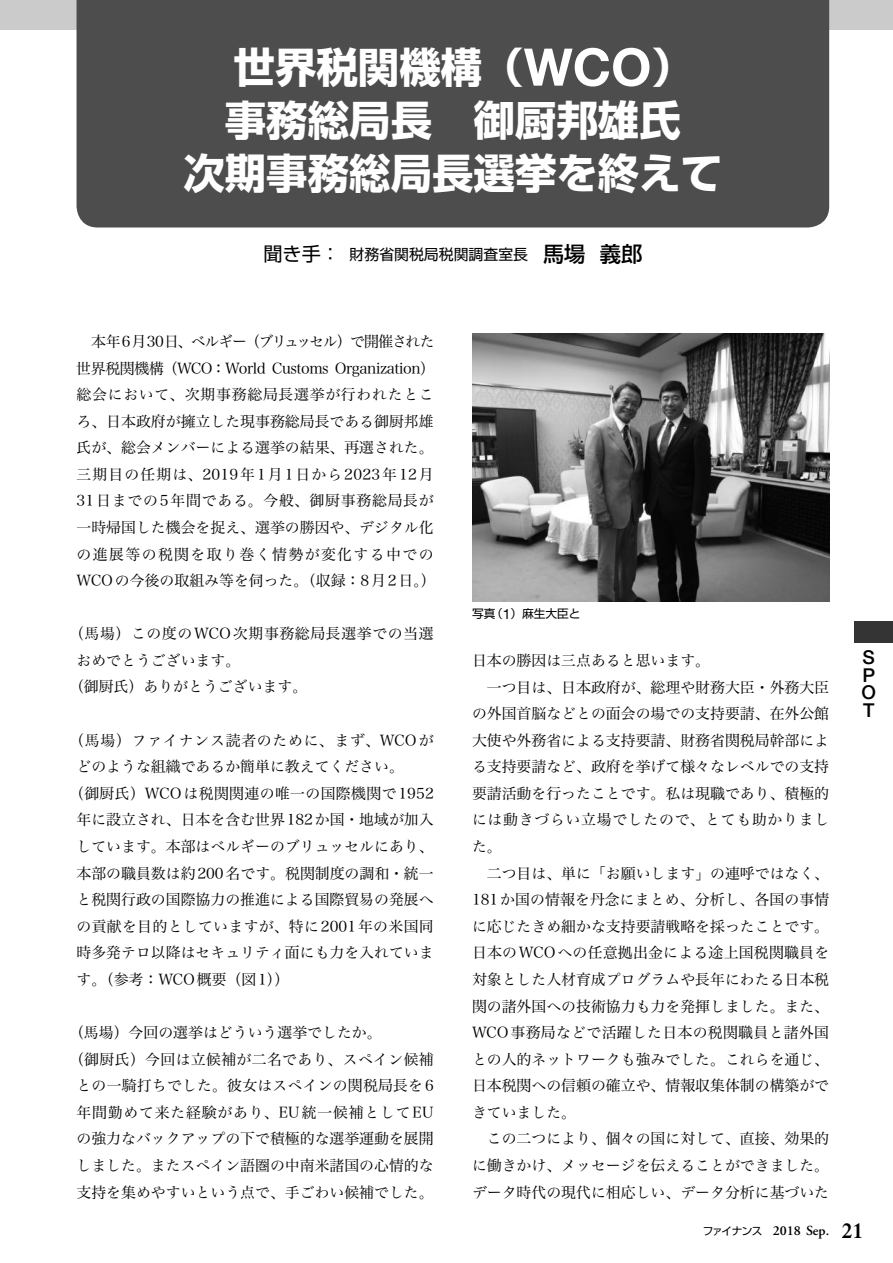
<style>
.page{position:relative;width:893px;height:1263px;background:#fff}
.page>*{position:absolute;margin:0;border:0;box-sizing:border-box;transform-origin:0 0}
.t1{font:700 41.4px "Shin Go Pr 6 N";color:#fff}
.t2{font:500 19.2px/17.5px "Helvetica Neue LT Std";color:#000;text-align:justify}
.t3{font:14.85px/26.5px "Hiragino Serif Pr 6 N W3";color:#000}
.t4{font:14.85px "Hiragino Serif Pr 6 N W3";letter-spacing:.025em;color:#000}
.t5{font:14.85px "Hiragino Serif Pr 6 N W3";letter-spacing:.02em;color:#000}
.t6{font:14.85px "Hiragino Serif Pr 6 N W3";letter-spacing:.05em;color:#000}
.t7{font:14.85px "Hiragino Serif Pr 6 N W3";letter-spacing:.04em;color:#000}
.t8{font:14.85px "Hiragino Serif Pr 6 N W3";letter-spacing:.055em;color:#000}
.t9{font:14.85px "Shin Go Pr 6 N";color:#000}
.t10{font:600 13.8px "Adobe Garamond Pro";color:#000}
.t11{font:11.7px "Shin Go Pr 6 N";color:#000}
.s1{font-family:"Helvetica Neue LT Std";font-size:51.75px}
.s2{font-size:19.2px}
.s3{font-weight:500;font-size:21.3px}
.s4{font-family:"Helvetica Neue LT Std";font-size:14.1px}
.s5{font-family:"Shin Go Pr 6 N";font-weight:400;font-size:10.65px}
.s6{font-family:"Times LT Std";font-size:21.3px}
</style>
<div class="page">
<div style="left:0;top:0;width:893px;height:30px;background:#cbcbcb"></div>
<div style="left:77px;top:0;width:752px;height:227px;background:#4d4d4d"></div>
<img style="left:472px;top:334px;width:357px;height:268px">
<div style="left:855px;top:621px;width:38px;height:21px;background:#343434"></div>
<h1 class="t1" style="left:234px;top:34px;width:461px">世界税関機構（<span class="s1">WCO</span>）</h1>
<h1 class="t1" style="left:225px;top:87px;width:499px">事務総局長　御厨邦雄氏　</h1>
<h1 class="t1" style="left:183px;top:140px;width:540px">次期事務総局長選挙を終えて</h1>
<p class="t9" style="left:263px;top:242px;width:380px"><span class="s2">聞き手：</span> 財務省関税局税関調査室長　<span class="s3">馬場 義郎</span></p>
<p class="t3" style="left:76px;top:327px;width:361px;text-indent:15px">本年 6月30日、ベルギー（ブリュッセル）で開催された世界税関機構（WCO：World Customs Organization）総会において、次期事務総局長選挙が行われたところ、日本政府が擁立した現事務総局長である御厨邦雄氏が、総会メンバーによる選挙の結果、再選された。三期目の任期は、2019年1月1日から2023年12月<br>31日までの5年間である。今般、御厨事務総局長が一時帰国した機会を捉え、選挙の勝因や、デジタル化の進展等の税関を取り巻く情勢が変化する中での<br>WCOの今後の取組み等を伺った。（収録：8月2日。）</p>
<p class="t7" style="left:69px;top:621px;width:366px">（馬場）この度のWCO次期事務総局長選挙での当選</p>
<p class="t3" style="left:77px;top:646px;width:165px">おめでとうございます。</p>
<p class="t3" style="left:69px;top:672px;width:240px">（御厨氏）ありがとうございます。</p>
<p class="t6" style="left:69px;top:727px;width:366px">（馬場）ファイナンス読者のために、まず、WCOが</p>
<p class="t3" style="left:77px;top:752px;width:329px">どのような組織であるか簡単に教えてください。</p>
<p class="t4" style="left:69px;top:780px;width:366px">（御厨氏）WCOは税関関連の唯一の国際機関で1952</p>
<p class="t3" style="left:77px;top:805px;width:359px">年に設立され、日本を含む世界182か国・地域が加入</p>
<p class="t3" style="left:77px;top:832px;width:359px">しています。本部はベルギーのブリュッセルにあり、</p>
<p class="t3" style="left:77px;top:858px;width:359px">本部の職員数は約200名です。税関制度の調和・統一</p>
<p class="t3" style="left:77px;top:885px;width:359px">と税関行政の国際協力の推進による国際貿易の発展へ</p>
<p class="t5" style="left:77px;top:913px;width:359px">の貢献を目的としていますが、特に2001年の米国同</p>
<p class="t3" style="left:77px;top:938px;width:359px">時多発テロ以降はセキュリティ面にも力を入れていま</p>
<p class="t3" style="left:77px;top:965px;width:214px">す。（参考：WCO概要（図1））</p>
<p class="t3" style="left:69px;top:1018px;width:314px">（馬場）今回の選挙はどういう選挙でしたか。</p>
<p class="t4" style="left:69px;top:1046px;width:366px">（御厨氏）今回は立候補が二名であり、スペイン候補</p>
<p class="t3" style="left:77px;top:1071px;width:359px">との一騎打ちでした。彼女はスペインの関税局長を6</p>
<p class="t8" style="left:77px;top:1099px;width:359px">年間勤めて来た経験があり、EU統一候補としてEU</p>
<p class="t3" style="left:77px;top:1124px;width:359px">の強力なバックアップの下で積極的な選挙運動を展開</p>
<p class="t3" style="left:77px;top:1151px;width:359px">しました。またスペイン語圏の中南米諸国の心情的な</p>
<p class="t3" style="left:77px;top:1177px;width:359px">支持を集めやすいという点で、手ごわい候補でした。</p>
<p class="t11" style="left:472px;top:604px;width:110px">写真（<span class="s4">1</span>）麻生大臣と</p>
<p class="t3" style="left:472px;top:646px;width:240px">日本の勝因は三点あると思います。</p>
<p class="t3" style="left:487px;top:672px;width:344px">一つ目は、日本政府が、総理や財務大臣・外務大臣</p>
<p class="t3" style="left:472px;top:699px;width:359px">の外国首脳などとの面会の場での支持要請、在外公館</p>
<p class="t3" style="left:472px;top:725px;width:359px">大使や外務省による支持要請、財務省関税局幹部によ</p>
<p class="t3" style="left:472px;top:752px;width:359px">る支持要請など、政府を挙げて様々なレベルでの支持</p>
<p class="t3" style="left:472px;top:779px;width:359px">要請活動を行ったことです。私は現職であり、積極的</p>
<p class="t6" style="left:472px;top:807px;width:359px">には動きづらい立場でしたので、とても助かりまし</p>
<p class="t3" style="left:472px;top:832px;width:31px">た。</p>
<p class="t3" style="left:487px;top:858px;width:344px">二つ目は、単に「お願いします」の連呼ではなく、</p>
<p class="t3" style="left:472px;top:885px;width:359px">181か国の情報を丹念にまとめ、分析し、各国の事情</p>
<p class="t3" style="left:472px;top:911px;width:359px">に応じたきめ細かな支持要請戦略を採ったことです。</p>
<p class="t3" style="left:472px;top:938px;width:359px">日本のWCOへの任意拠出金による途上国税関職員を</p>
<p class="t3" style="left:472px;top:965px;width:359px">対象とした人材育成プログラムや長年にわたる日本税</p>
<p class="t3" style="left:472px;top:991px;width:359px">関の諸外国への技術協力も力を発揮しました。また、</p>
<p class="t5" style="left:472px;top:1020px;width:359px">WCO事務局などで活躍した日本の税関職員と諸外国</p>
<p class="t3" style="left:472px;top:1044px;width:359px">との人的ネットワークも強みでした。これらを通じ、</p>
<p class="t3" style="left:472px;top:1071px;width:359px">日本税関への信頼の確立や、情報収集体制の構築がで</p>
<p class="t3" style="left:472px;top:1098px;width:106px">きていました。</p>
<p class="t3" style="left:487px;top:1124px;width:344px">この二つにより、個々の国に対して、直接、効果的</p>
<p class="t3" style="left:472px;top:1151px;width:359px">に働きかけ、メッセージを伝えることができました。</p>
<p class="t3" style="left:472px;top:1177px;width:359px">データ時代の現代に相応しい、データ分析に基づいた</p>
<p class="t2" style="left:861px;top:649px;width:15px">S P O T</p>
<p class="t10" style="left:703px;top:1223px;width:162px"><span class="s5">ファイナンス</span> 2018 Sep. <span class="s6">21</span></p>
</div>
